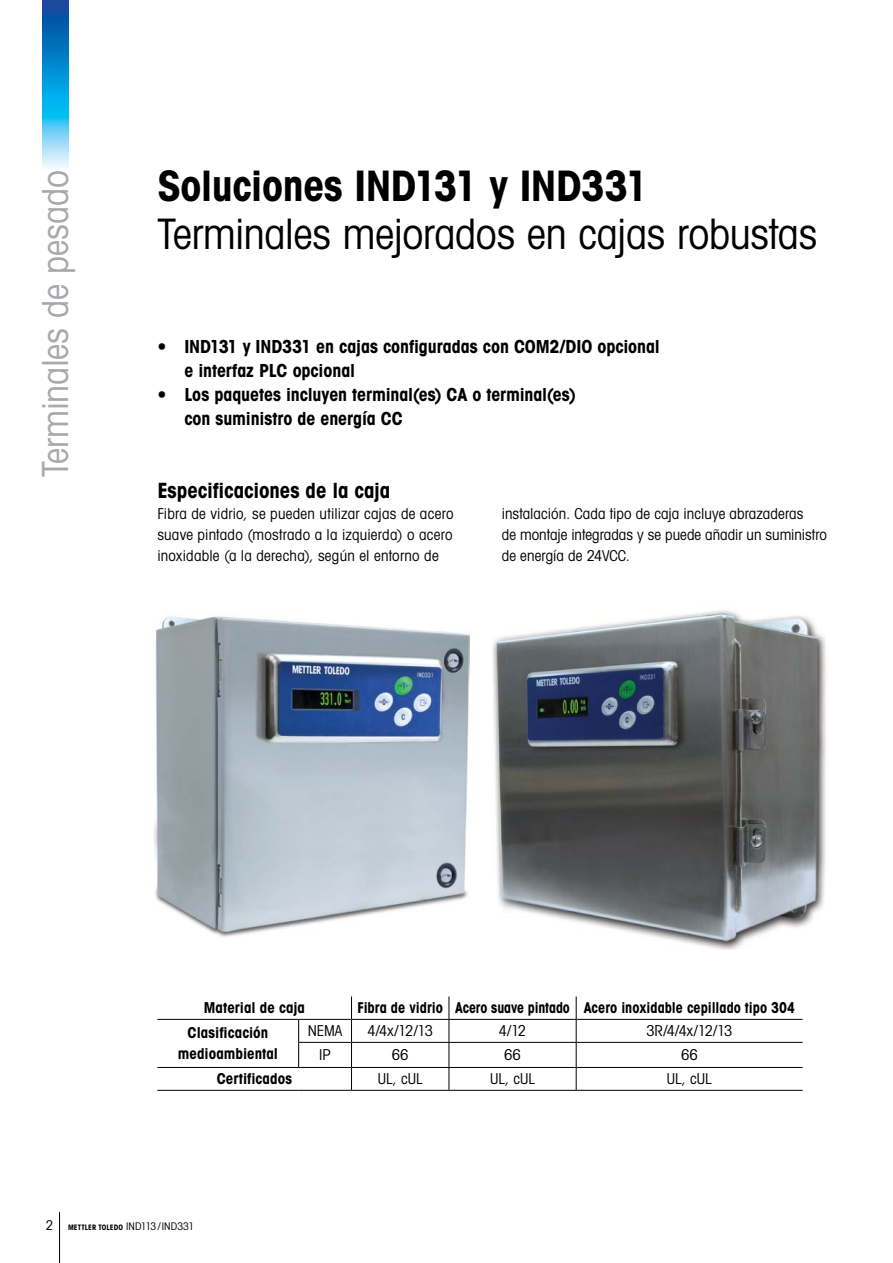
<style>
.page{position:relative;width:893px;height:1263px;background:#fff}
.page>*{position:absolute;margin:0;border:0;box-sizing:border-box;transform-origin:0 0}
.t1{font:42px "Avant Gardefor MT Bk";letter-spacing:-.005em;color:#000}
.t2{font:42px "Avant Gardefor MT Bd";letter-spacing:-.01em;color:#000}
.t3{font:36px "Avant Gardefor MT Bk";letter-spacing:-.005em;color:#a7a9ac}
.t4{font:21px "Avant Gardefor MT Bd";letter-spacing:-.005em;color:#000}
.t5{font:18px/24px "Avant Gardefor MT Bd";letter-spacing:-.005em;color:#000}
.t6{font:15px/21px "Avant Gardefor MT Bk";letter-spacing:.005em;color:#000;text-align:justify}
.t7{font:15px "Avant Gardefor MT Bd";color:#000;scale:.96 1}
.t8{font:15px/21px "Avant Gardefor MT Bd";color:#000;text-align:center}
.t9{font:7.5px "Avant Gardefor MT Bd";letter-spacing:.015em;color:#000}
.s1{font-family:"Avant Gardefor MT Bk";font-size:13.5px}
.s2{font-family:"Avant Gardefor MT Bk";font-size:10.5px}
</style>
<div class="page">
<hr style="left:59px;top:1212px;width:1px;height:51px;background:#000">
<img style="left:43px;top:0;width:25px;height:168px">
<img style="left:153px;top:616px;width:316px;height:321px">
<img style="left:492px;top:610px;width:334px;height:340px">
<hr style="left:157px;top:1019px;width:142px;height:1px;background:#000">
<hr style="left:299px;top:1019px;width:52px;height:1px;background:#000">
<hr style="left:351px;top:1019px;width:98px;height:1px;background:#000">
<hr style="left:449px;top:1019px;width:127px;height:1px;background:#000">
<hr style="left:576px;top:1019px;width:227px;height:1px;background:#000">
<hr style="left:298px;top:1042px;width:53px;height:1px;background:#000">
<svg style="left:298px;top:1020px;width:1px;height:47px"></svg>
<hr style="left:351px;top:1042px;width:98px;height:1px;background:#000">
<hr style="left:449px;top:1042px;width:127px;height:1px;background:#000">
<hr style="left:576px;top:1042px;width:227px;height:1px;background:#000">
<hr style="left:157px;top:1067px;width:142px;height:1px;background:#000">
<hr style="left:299px;top:1067px;width:52px;height:1px;background:#000">
<hr style="left:351px;top:1067px;width:98px;height:1px;background:#000">
<svg style="left:351px;top:996px;width:1px;height:94px"></svg>
<hr style="left:449px;top:1067px;width:127px;height:1px;background:#000">
<svg style="left:449px;top:996px;width:1px;height:94px"></svg>
<hr style="left:576px;top:1067px;width:227px;height:1px;background:#000">
<svg style="left:576px;top:996px;width:1px;height:94px"></svg>
<hr style="left:157px;top:1090px;width:142px;height:1px;background:#000">
<hr style="left:299px;top:1090px;width:52px;height:1px;background:#000">
<hr style="left:351px;top:1090px;width:98px;height:1px;background:#000">
<hr style="left:449px;top:1090px;width:127px;height:1px;background:#000">
<hr style="left:576px;top:1090px;width:227px;height:1px;background:#000">
<h2 class="t3" style="left:33px;top:477px;width:308px;rotate:-90deg">Terminales de pesado</h2>
<h1 class="t2" style="left:157px;top:158px;width:493px">Soluciones IND131 y IND331</h1>
<h1 class="t1" style="left:157px;top:207px;width:662px">Terminales mejorados en cajas robustas</h1>
<p class="t5" style="left:184px;top:334px;width:477px;text-indent:-27px">• IND131 y IND331 en cajas configuradas con COM2/DIO opcional e interfaz PLC opcional</p>
<p class="t5" style="left:184px;top:382px;width:393px;text-indent:-27px">• Los paquetes incluyen terminal(es) CA o terminal(es) con suministro de energía CC</p>
<h3 class="t4" style="left:157px;top:477px;width:235px">Especificaciones de la caja</h3>
<p class="t6" style="left:157px;top:503px;width:298px">Fibra de vidrio, se pueden utilizar cajas de acero suave pintado (mostrado a la izquierda) o acero inoxidable (a la derecha), según el entorno de</p>
<p class="t6" style="left:502px;top:503px;width:327px;text-align:left">instalación. Cada tipo de caja incluye abrazaderas<br>de montaje integradas y se puede añadir un suministro de energía de 24VCC.</p>
<p class="t8" style="left:204px;top:997px;width:103px">Material de caja</p>
<p class="t7" style="left:357px;top:998px;width:457px">Fibra de vidrio Acero suave pintado Acero inoxidable cepillado tipo 304</p>
<p class="t8" style="left:178px;top:1022px;width:102px">Clasificación medioambiental</p>
<p class="t6" style="left:308px;top:1020px;width:36px">NEMA</p>
<p class="t6" style="left:367px;top:1020px;width:67px">4/4x/12/13</p>
<p class="t6" style="left:499px;top:1020px;width:29px">4/12</p>
<p class="t6" style="left:646px;top:1020px;width:88px">3R/4/4x/12/13</p>
<p class="t6" style="left:319px;top:1044px;width:13px">IP</p>
<p class="t6" style="left:392px;top:1044px;width:18px">66</p>
<p class="t6" style="left:504px;top:1044px;width:18px">66</p>
<p class="t6" style="left:681px;top:1044px;width:18px">66</p>
<p class="t8" style="left:217px;top:1068px;width:77px">Certificados</p>
<p class="t6" style="left:378px;top:1068px;width:47px">UL, cUL</p>
<p class="t6" style="left:490px;top:1068px;width:47px">UL, cUL</p>
<p class="t6" style="left:667px;top:1068px;width:47px">UL, cUL</p>
<p class="t9" style="left:46px;top:1223px;width:150px"><span class="s1">2</span> METTLER -TOLEDO <span class="s2">IND113/IND331</span></p>
</div>
